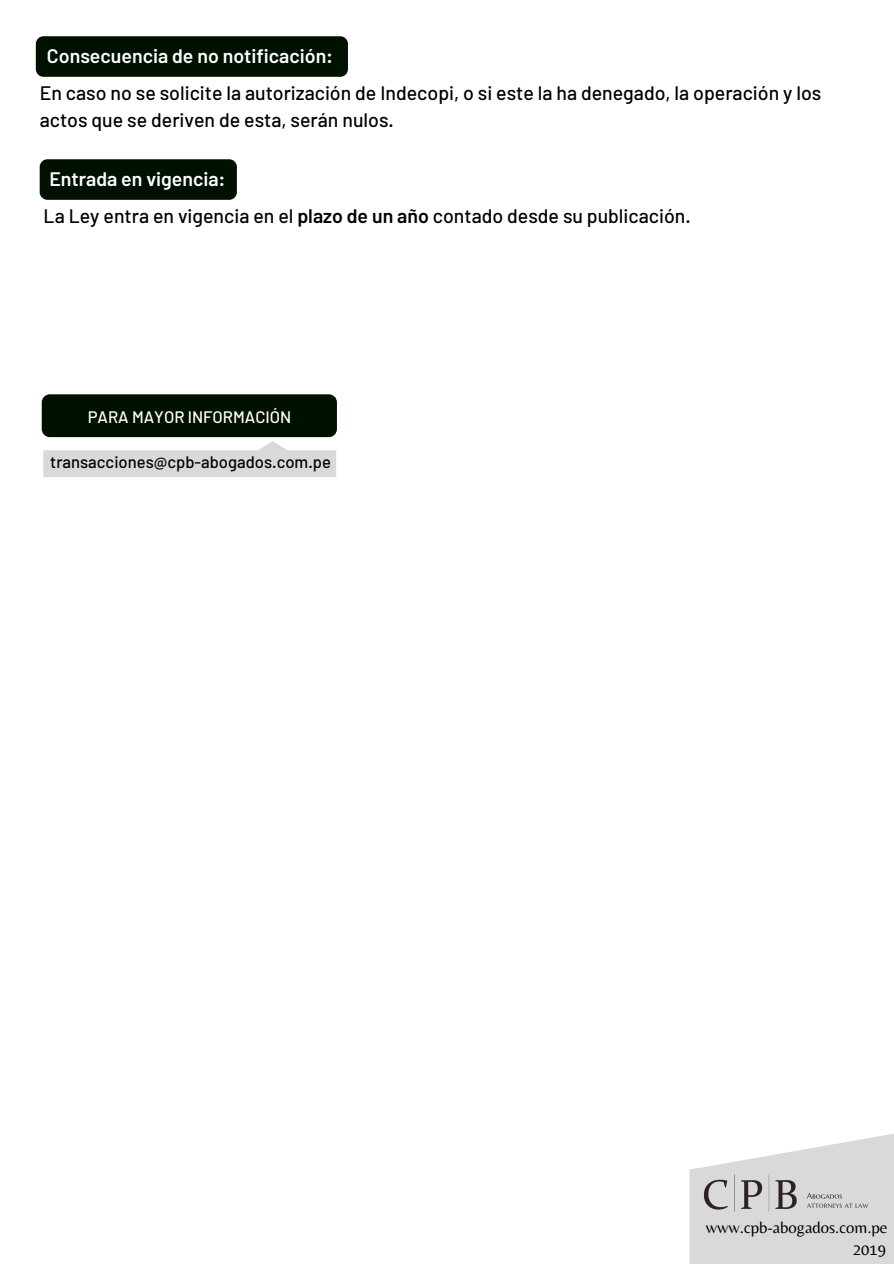
<style>
.page{position:relative;width:894px;height:1264px;background:#fff}
.page>*{position:absolute;margin:0;border:0;box-sizing:border-box;transform-origin:0 0}
.t1{font:500 19.5px/27px "Barlow";color:#000}
.t2{font:600 19.5px "Barlow";color:#fff}
.t3{font:500 16.65px "Barlow";color:#000}
.t4{font:16.65px/22.6px "Belleza";color:#000;text-align:right}
.t5{font:500 16.65px "Barlow";color:#fff}
.s1{font-weight:600;color:#fff}
.s2{font-weight:600}
</style>
<div class="page">
<svg style="left:689px;top:1134px;width:204px;height:129px"></svg>
<img style="left:699px;top:1169px;width:171px;height:47px">
<div style="left:36px;top:36px;width:312px;height:41px;background:#001001;border-radius:8px"></div>
<div style="left:40px;top:159px;width:197px;height:41px;background:#001001;border-radius:8px"></div>
<div style="left:42px;top:394px;width:295px;height:43px;background:#001001;border-radius:8px"></div>
<svg style="left:43px;top:441px;width:293px;height:36px"></svg>
<p class="t2" style="left:47px;top:44px;width:288px">Consecuencia de no notificación:</p>
<p class="t1" style="left:40px;top:78px;width:783px">En caso no se solicite la autorización de Indecopi, o si este la ha denegado, la operación y los actos que se deriven de esta, serán nulos.</p>
<p class="t1" style="left:44px;top:160px;width:648px;line-height:36.2px"><span class="s1">Entrada en vigencia:<br></span>La Ley entra en vigencia en el <span class="s2">plazo de un año</span> contado desde su publicación.</p>
<p class="t5" style="left:88px;top:406px;width:205px">PARA MAYOR INFORMACIÓN</p>
<p class="t3" style="left:50px;top:452px;width:282px">transacciones@cpb-abogados.com.pe</p>
<p class="t4" style="left:705px;top:1215px;width:183px">www.cpb-abogados.com.pe<br>2019</p>
</div>
